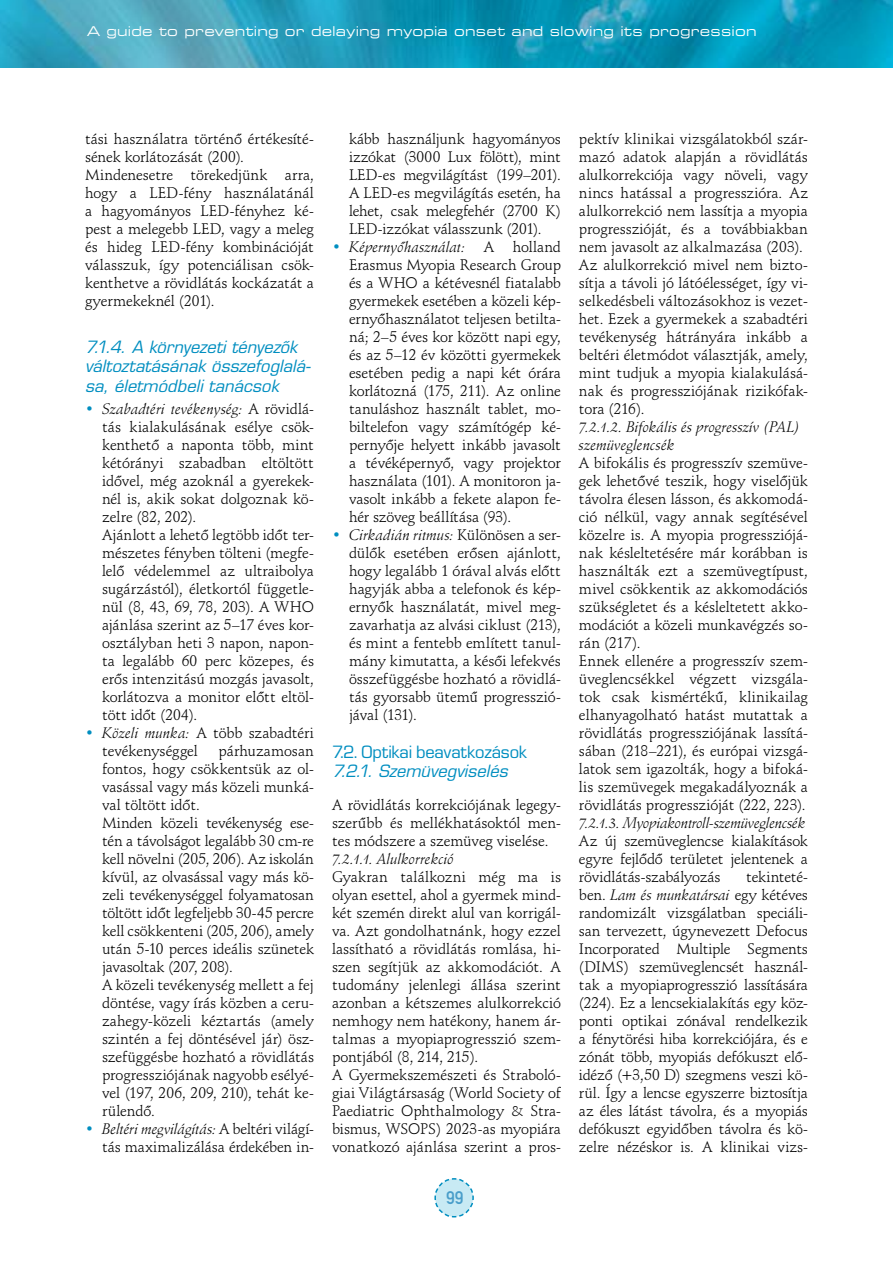
<style>
.page{position:relative;width:893px;height:1263px;background:#fff}
.page>*{position:absolute;margin:0;border:0;box-sizing:border-box;transform-origin:0 0}
.t1{font:18px "DIN Mittelschrift Alt PFL";color:#4a9eca}
.t2{font:italic 16.5px/19.5px "Square 721 PFL";letter-spacing:.005em;color:#008ec0}
.t3{font:16.5px "Square 721 PFL";letter-spacing:.01em;color:#008ec0}
.t4{font:15px/18px "Schneidler PFL";letter-spacing:-.005em;color:#000}
.t5{font:italic 15px/18px "Schneidler PFL";letter-spacing:-.015em;color:#000}
.t6{font:13.5px "Square 721 Ex PFL";letter-spacing:.015em;color:#fff}
.s1{font-family:"Schneidler Md PFL";color:#008ec0}
.s2{font-style:italic}
</style>
<div class="page">
<svg style="left:434px;top:1178px;width:40px;height:40px"></svg>
<img style="left:0;top:0;width:893px;height:68px">
<p class="t6" style="left:87px;top:23px;width:671px">A guide to preventing or delaying myopia onset and slowing its progression</p>
<p class="t4" style="left:85px;top:130px;width:230px">tási használatra történő értékesíté&shy;sének korlátozását (200).<br>Mindenesetre törekedjünk arra, hogy a LED-fény használatánál a hagyományos LED-fényhez ké&shy;pest a melegebb LED, vagy a meleg és hideg LED-fény kombinációját válasszuk, így potenciálisan csök&shy;kenthetve a rövidlátás kockázatát a gyermekeknél (201).</p>
<p class="t2" style="left:85px;top:337px;width:227px">7.1.4. A környezeti tényezők változtatásának összefoglalá&shy;sa, életmódbeli tanácsok</p>
<p class="t4" style="left:102px;top:400px;width:213px;text-indent:-17px"><span class="s1">•</span> <span class="s2">Szabadtéri tevékenység:</span> A rövidlá&shy;tás kialakulásának esélye csök&shy;kenthető a naponta több, mint kétórányi szabadban eltöltött idővel, még azoknál a gyerekek&shy;nél is, akik sokat dolgoznak kö&shy;zelre (82, 202).<br>Ajánlott a lehető legtöbb időt ter&shy;mészetes fényben tölteni (megfe&shy;lelő védelemmel az ultraibolya sugárzástól), életkortól függetle&shy;nül (8, 43, 69, 78, 203). A WHO ajánlása szerint az 5–17 éves kor&shy;osztályban heti 3 napon, napon&shy;ta legalább 60 perc közepes, és erős intenzitású mozgás javasolt, korlátozva a monitor előtt eltöl&shy;tött időt (204).</p>
<p class="t4" style="left:102px;top:724px;width:213px;text-indent:-17px"><span class="s1">•</span> <span class="s2">Közeli munka:</span> A több szabadtéri tevékenységgel</p>
<p class="t4" style="left:102px;top:742px;width:213px;text-indent:117px">párhuzamosan fontos, hogy csökkentsük az ol&shy;vasással vagy más közeli munká&shy;val töltött időt.<br>Minden közeli tevékenység ese&shy;tén a távolságot legalább 30 cm-re kell növelni (205, 206). Az iskolán kívül, az olvasással vagy más kö&shy;zeli tevékenységgel folyamatosan töltött időt legfeljebb 30-45 percre kell csökkenteni (205, 206), amely után 5-10 perces ideális szünetek javasoltak (207, 208).<br>A közeli tevékenység mellett a fej döntése, vagy írás közben a ceru&shy;zahegy-közeli kéztartás (amely szintén a fej döntésével jár) ös - szefüggésbe hozható a rövidlátás progressziójának nagyobb esélyé&shy;vel (197, 206, 209, 210), tehát ke&shy;rülendő.</p>
<p class="t4" style="left:85px;top:1120px;width:230px;text-align:right"><span class="s1">•</span> <span class="s2">Beltéri megvilágítás:</span> A beltéri világí&shy;tás maximalizálása érdekében in-</p>
<p class="t4" style="left:349px;top:130px;width:213px;text-align:justify">kább használjunk hagyományos izzókat (3000 Lux fölött), mint LED-es megvilágítást (199–201).<br>A LED-es megvilágítás esetén, ha lehet, csak melegfehér (2700 K)<br>LED-izzókat válasszunk (201).</p>
<p class="t4" style="left:349px;top:238px;width:213px;text-align:justify;text-indent:-17px"><span class="s1">•</span> <span class="s2">Képernyőhasználat:</span> A holland Erasmus Myopia Research Group és a WHO a kétévesnél fiatalabb gyermekek esetében a közeli kép&shy;ernyőhasználatot teljesen betilta&shy;ná; 2–5 éves kor között napi egy, és az 5–12 év közötti gyermekek esetében pedig a napi két órára korlátozná (175, 211). Az online tanuláshoz használt tablet, mo&shy;biltelefon vagy számítógép ké&shy;pernyője helyett inkább javasolt a tévéképernyő, vagy projektor használata (101). A monitoron ja&shy;vasolt inkább a fekete alapon fe&shy;hér szöveg beállítása (93).</p>
<p class="t4" style="left:349px;top:526px;width:213px;text-align:justify;text-indent:-17px"><span class="s1">•</span> <span class="s2">Cirkadián ritmus:</span> Különösen a ser&shy;dülők esetében erősen ajánlott, hogy legalább 1 órával alvás előtt hagyják abba a telefonok és kép&shy;ernyők használatát, mivel meg&shy;zavarhatja az alvási ciklust (213), és mint a fentebb említett tanul&shy;mány kimutatta, a késői lefekvés összefüggésbe hozható a rövidlá&shy;tás gyorsabb ütemű progresszió&shy;jával (131).</p>
<p class="t3" style="left:332px;top:742px;width:196px">7.2. Optikai beavatkozások</p>
<p class="t2" style="left:332px;top:761px;width:177px">7.2.1. Szemüvegviselés</p>
<p class="t4" style="left:332px;top:796px;width:230px;text-align:justify">A rövidlátás korrekciójának legegy&shy;szerűbb és mellékhatásoktól men&shy;tes módszere a szemüveg viselése.</p>
<p class="t5" style="left:332px;top:850px;width:124px">7.2.1.1. Alulkorrekció</p>
<p class="t4" style="left:332px;top:868px;width:230px">Gyakran találkozni még ma is olyan esettel, ahol a gyermek mind&shy;két szemén direkt alul van korrigál&shy;va. Azt gondolhatnánk, hogy ezzel lassítható a rövidlátás romlása, hi&shy;szen segítjük az akkomodációt. A tudomány jelenlegi állása szerint azonban a kétszemes alulkorrekció nemhogy nem hatékony, hanem ár&shy;talmas a myopiaprogresszió szem&shy;pontjából (8, 214, 215).<br>A Gyermekszemészeti és Straboló&shy;giai Világtársaság (World Society of Paediatric Ophthalmology &amp; Stra&shy;bismus, WSOPS) 2023-as myopiára vonatkozó ajánlása szerint a pros-</p>
<p class="t1" style="left:446px;top:1187px;width:19px">99</p>
<p class="t4" style="left:579px;top:130px;width:230px">pektív klinikai vizsgálatokból szár&shy;mazó adatok alapján a rövidlátás alulkorrekciója vagy növeli, vagy nincs hatással a progresszióra. Az alulkorrekció nem lassítja a myopia progresszióját, és a továbbiakban nem javasolt az alkalmazása (203).<br>Az alulkorrekció mivel nem bizto&shy;sítja a távoli jó látóélességet, így vi&shy;selkedésbeli változásokhoz is vezet&shy;het. Ezek a gyermekek a szabadtéri tevékenység hátrányára inkább a beltéri életmódot választják, amely, mint tudjuk a myopia kialakulásá&shy;nak és progressziójának rizikófak&shy;tora (216).</p>
<p class="t5" style="left:579px;top:418px;width:223px">7.2.1.2. Bifokális és progresszív (PAL) szemüveglencsék</p>
<p class="t4" style="left:579px;top:454px;width:230px">A bifokális és progresszív szemüve&shy;gek lehetővé teszik, hogy viselőjük távolra élesen lásson, és akkomodá&shy;ció nélkül, vagy annak segítésével közelre is. A myopia progressziójá&shy;nak késleltetésére már korábban is használták ezt a szemüvegtípust, mivel csökkentik az akkomodációs szükségletet és a késleltetett akko&shy;modációt a közeli munkavégzés so&shy;rán (217).<br>Ennek ellenére a progresszív szem&shy;üveglencsékkel végzett vizsgála&shy;tok csak kismértékű, klinikailag elhanyagolható hatást mutattak a rövidlátás progressziójának lassítá&shy;sában (218–221), és európai vizsgá&shy;latok sem igazolták, hogy a bifoká&shy;lis szemüvegek megakadályoznák a rövidlátás progresszióját (222, 223).</p>
<p class="t5" style="left:579px;top:814px;width:228px">7.2.1.3. Myopiakontroll-szemüveglencsék</p>
<p class="t4" style="left:579px;top:832px;width:230px;text-align:justify">Az új szemüveglencse kialakítások egyre fejlődő területet jelentenek a rövidlátás-szabályozás</p>
<p class="t4" style="left:579px;top:868px;width:230px;text-align:justify;text-indent:167px">tekinteté&shy;ben. <span class="s2">Lam és munkatársai</span> egy kétéves randomizált vizsgálatban speciáli&shy;san tervezett, úgynevezett Defocus Incorporated Multiple Segments (DIMS) szemüveglencsét használ&shy;tak a myopiaprogresszió lassítására (224). Ez a lencsekialakítás egy köz&shy;ponti optikai zónával rendelkezik a fénytörési hiba korrekciójára, és e zónát több, myopiás defókuszt elő&shy;idéző (+3,50 D) szegmens veszi kö&shy;rül. Így a lencse egyszerre biztosítja az éles látást távolra, és a myopiás defókuszt egyidőben távolra és kö&shy;zelre nézéskor is. A klinikai vizs-</p>
</div>
